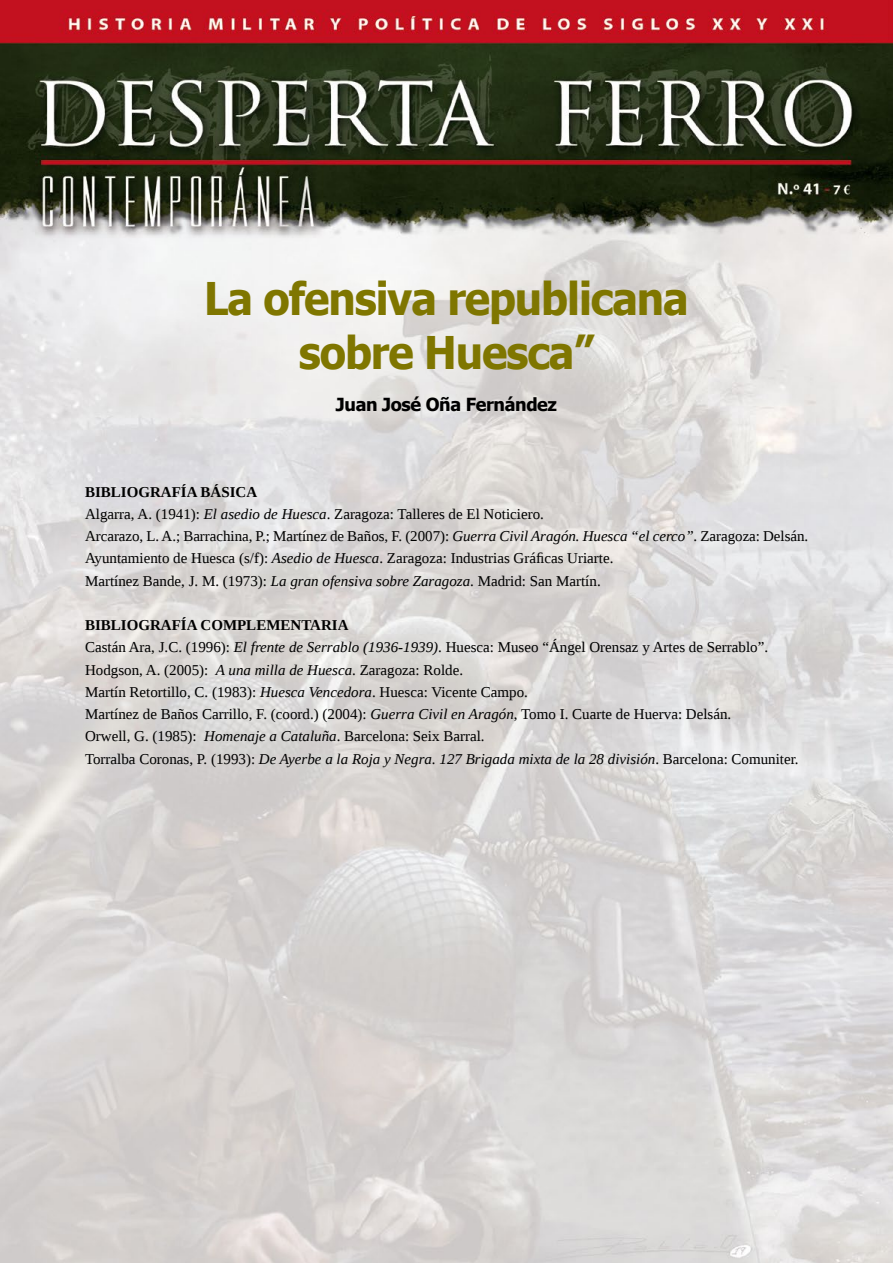
<style>
.page{position:relative;width:893px;height:1263px;background:#fff}
.page>*{position:absolute;margin:0;border:0;box-sizing:border-box;transform-origin:0 0}
.t1{font:700 45px/54px "Tahoma";letter-spacing:-.025em;color:#7f7600;text-align:center;scale:.95 1}
.t2{font:700 18px "Tahoma";letter-spacing:-.02em;color:#000}
.t3{font:15px/22.2px "Liberation Serif";color:#000}
.s1{font-weight:700}
.s2{font-style:italic}
</style>
<div class="page">
<img style="left:0;top:0;width:893px;height:1263px">
<h1 class="t1" style="left:204px;top:274px;width:511px">La ofensiva republicana sobre Huesca”</h1>
<p class="t2" style="left:336px;top:391px;width:223px">Juan José Oña Fernández</p>
<p class="t3" style="left:85px;top:480px;width:725px"><span class="s1">BIBLIOGRAFÍA BÁSICA<br></span>Algarra, A. (1941): <span class="s2">El asedio de Huesca</span>. Zaragoza: Talleres de El Noticiero.<br>Arcarazo, L. A.; Barrachina, P.; Martínez de Baños, F. (2007): <span class="s2">Guerra Civil Aragón. Huesca “el cerco”</span>. Zaragoza: Delsán.<br>Ayuntamiento de Huesca (s/f): <span class="s2">Asedio de Huesca</span>. Zaragoza: Industrias Gráficas Uriarte.<br>Martínez Bande, J. M. (1973): <span class="s2">La gran ofensiva sobre Zaragoza</span>. Madrid: San Martín.</p>
<p class="t3" style="left:85px;top:614px;width:715px"><span class="s1">BIBLIOGRAFÍA COMPLEMENTARIA<br></span>Castán Ara, J.C. (1996): <span class="s2">El frente de Serrablo (1936-1939)</span>. Huesca: Museo “Ángel Orensaz y Artes de Serrablo”.<br>Hodgson, A. (2005): <span class="s2">A una milla de Huesca</span>. Zaragoza: Rolde.<br>Martín Retortillo, C. (1983): <span class="s2">Huesca Vencedora</span>. Huesca: Vicente Campo.<br>Martínez de Baños Carrillo, F. (coord.) (2004): <span class="s2">Guerra Civil en Aragón</span>, Tomo I. Cuarte de Huerva: Delsán.<br>Orwell, G. (1985): <span class="s2">Homenaje a Cataluña</span>. Barcelona: Seix Barral.<br>Torralba Coronas, P. (1993): <span class="s2">De Ayerbe a la Roja y Negra. 127 Brigada mixta de la 28 división</span>. Barcelona: Comuniter.</p>
</div>
